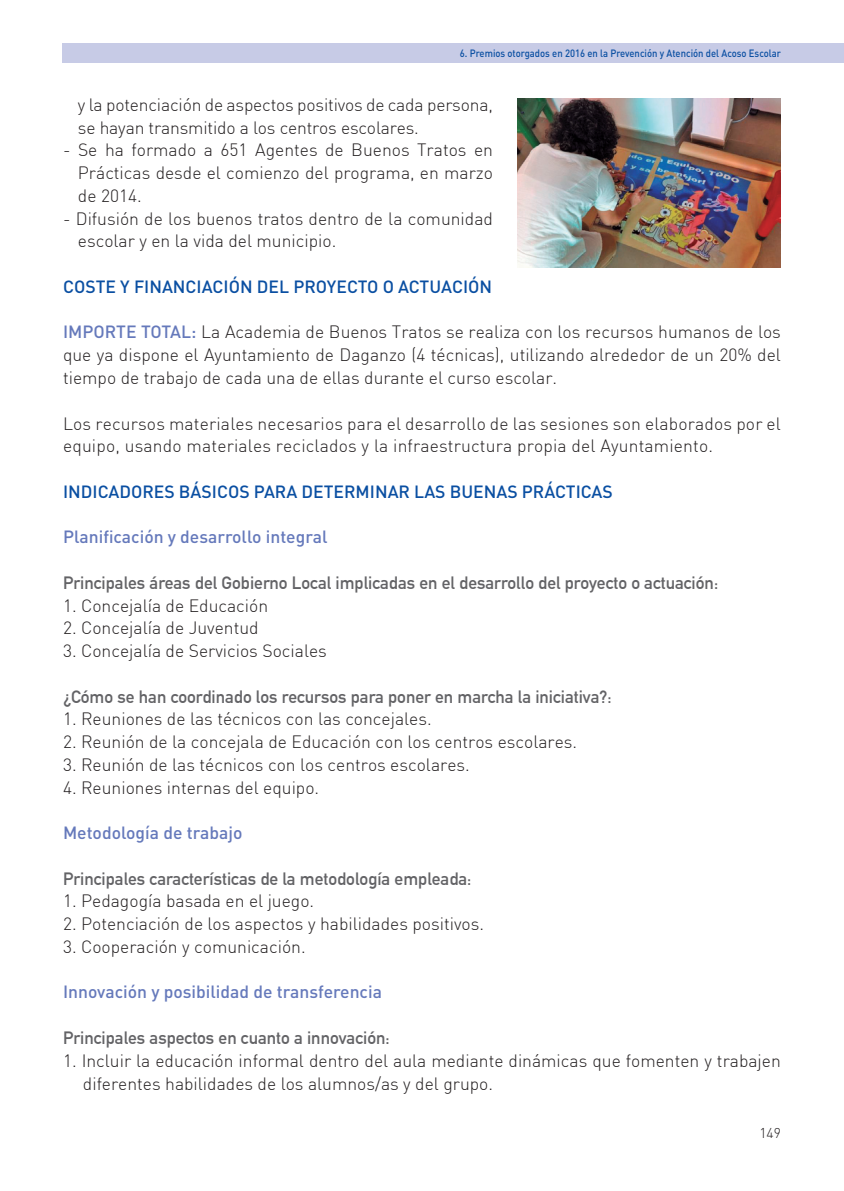
<style>
.page{position:relative;width:844px;height:1191px;background:#fff}
.page>*{position:absolute;margin:0;border:0;box-sizing:border-box;transform-origin:0 0}
.t1{font:300 17.5px/22.8px "DIN";color:#231f20}
.t2{font:700 17.5px "DIN Alternate";color:#636366}
.t3{font:500 17.5px "DIN";color:#0a4fa2}
.t4{font:500 17.5px "DIN";color:#6579bb}
.t5{font:300 14px "DIN";color:#231f20}
.t6{font:500 10.5px "DIN";color:#0a4fa2;scale:.9 1}
.s1{font-weight:500;color:#6579bb}
</style>
<div class="page">
<div style="left:63px;top:43px;width:780px;height:20px;background:#c7cbe6"></div>
<img style="left:517px;top:98px;width:263px;height:169px">
<p class="t6" style="left:459px;top:47px;width:358px">6. Premios otorgados en 2016 en la Prevención y Atención del Acoso Escolar</p>
<p class="t1" style="left:78px;top:93px;width:416px">y la potenciación de aspectos positivos de cada persona, se hayan transmitido a los centros escolares.</p>
<p class="t1" style="left:78px;top:139px;width:416px;text-align:justify;text-indent:-15px">- Se ha formado a 651 Agentes de Buenos Tratos en Prácticas desde el comienzo del programa, en marzo de 2014.</p>
<p class="t1" style="left:78px;top:207px;width:416px;text-indent:-15px">- Difusión de los buenos tratos dentro de la comunidad escolar y en la vida del municipio.</p>
<p class="t3" style="left:63px;top:275px;width:430px">COSTE Y FINANCIACIÓN DEL PROYECTO O ACTUACIÓN</p>
<p class="t1" style="left:63px;top:321px;width:719px;text-align:justify"><span class="s1">IMPORTE TOTAL:</span> La Academia de Buenos Tratos se realiza con los recursos humanos de los que ya dispone el Ayuntamiento de Daganzo (4 técnicas), utilizando alrededor de un 20% del tiempo de trabajo de cada una de ellas durante el curso escolar.</p>
<p class="t1" style="left:63px;top:412px;width:719px">Los recursos materiales necesarios para el desarrollo de las sesiones son elaborados por el equipo, usando materiales reciclados y la infraestructura propia del Ayuntamiento.</p>
<p class="t3" style="left:63px;top:480px;width:551px">INDICADORES BÁSICOS PARA DETERMINAR LAS BUENAS PRÁCTICAS</p>
<p class="t4" style="left:63px;top:526px;width:266px">Planificación y desarrollo integral</p>
<p class="t2" style="left:63px;top:569px;width:656px">Principales áreas del Gobierno Local implicadas en el desarrollo del proyecto o actuación:</p>
<p class="t1" style="left:63px;top:594px;width:206px">1. Concejalía de Educación</p>
<p class="t1" style="left:63px;top:616px;width:197px">2. Concejalía de Juventud</p>
<p class="t1" style="left:63px;top:639px;width:265px">3. Concejalía de Servicios Sociales</p>
<p class="t2" style="left:63px;top:683px;width:550px">¿Cómo se han coordinado los recursos para poner en marcha la iniciativa?:</p>
<p class="t1" style="left:63px;top:707px;width:370px">1. Reuniones de las técnicos con las concejales.</p>
<p class="t1" style="left:63px;top:730px;width:515px">2. Reunión de la concejala de Educación con los centros escolares.</p>
<p class="t1" style="left:63px;top:753px;width:408px">3. Reunión de las técnicos con los centros escolares.</p>
<p class="t1" style="left:63px;top:776px;width:257px">4. Reuniones internas del equipo.</p>
<p class="t4" style="left:63px;top:821px;width:181px">Metodología de trabajo</p>
<p class="t2" style="left:63px;top:865px;width:410px">Principales características de la metodología empleada:</p>
<p class="t1" style="left:63px;top:889px;width:252px">1. Pedagogía basada en el juego.</p>
<p class="t1" style="left:63px;top:912px;width:422px">2. Potenciación de los aspectos y habilidades positivos.</p>
<p class="t1" style="left:63px;top:935px;width:244px">3. Cooperación y comunicación.</p>
<p class="t4" style="left:63px;top:981px;width:320px">Innovación y posibilidad de transferencia</p>
<p class="t2" style="left:63px;top:1024px;width:328px">Principales aspectos en cuanto a innovación:</p>
<p class="t1" style="left:83px;top:1049px;width:699px;text-indent:-20px">1. Incluir la educación informal dentro del aula mediante dinámicas que fomenten y trabajen diferentes habilidades de los alumnos/as y del grupo.</p>
<p class="t5" style="left:759px;top:1124px;width:23px">149</p>
</div>
